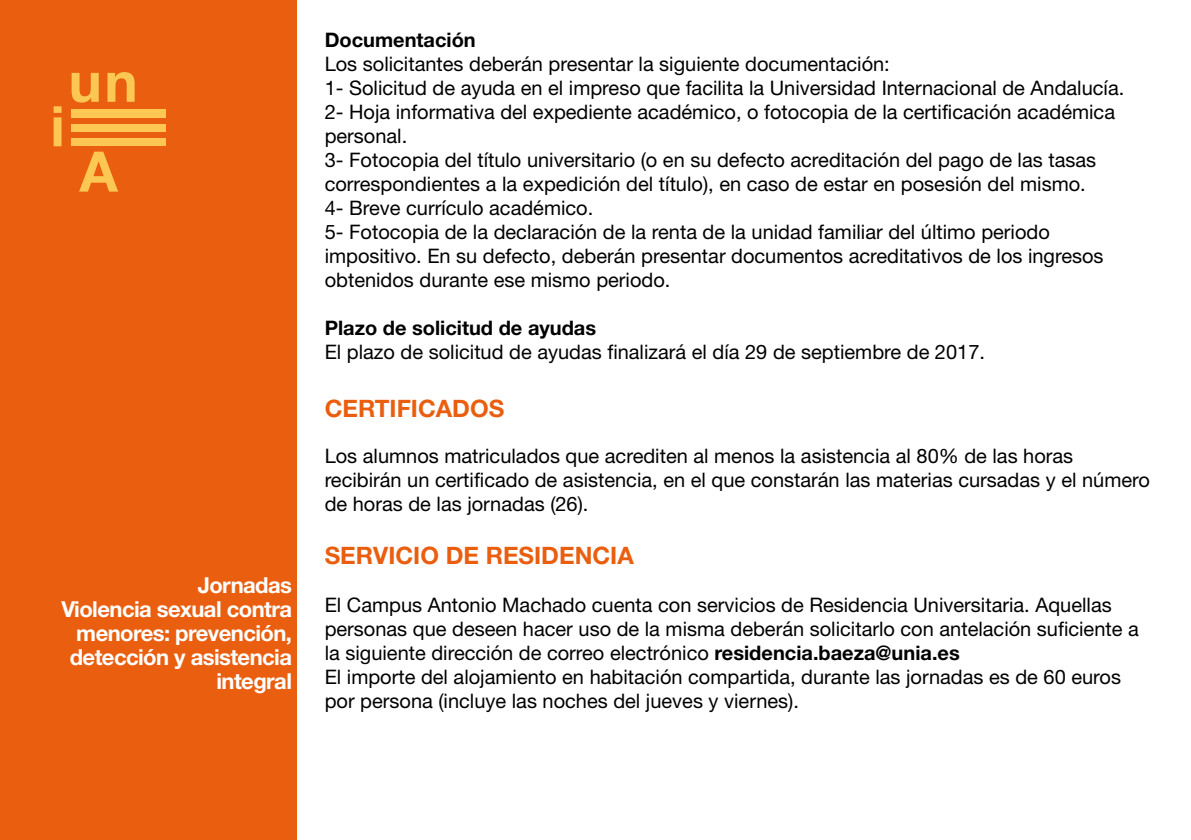
<style>
.page{position:relative;width:1191px;height:840px;background:#fff}
.page>*{position:absolute;margin:0;border:0;box-sizing:border-box;transform-origin:0 0}
.t1{font:700 24px "Helvetica Neue";color:#e95e0f}
.t2{font:700 22px/24px "Helvetica Neue";letter-spacing:-.025em;color:#fff;text-align:right}
.t3{font:20px/24px "Helvetica Neue";color:#000}
.t4{font:700 20px "Helvetica Neue";color:#000}
.s1{font-weight:700}
</style>
<div class="page">
<div style="left:0;top:0;width:296px;height:839px;background:#e95e0f"></div>
<svg style="left:72px;top:73px;width:27px;height:29px"></svg>
<svg style="left:107px;top:72px;width:28px;height:30px"></svg>
<svg style="left:54px;top:106px;width:8px;height:40px"></svg>
<svg style="left:79px;top:151px;width:39px;height:40px"></svg>
<div style="left:72px;top:109px;width:94px;height:8px;background:#fcc752"></div>
<div style="left:72px;top:124px;width:94px;height:8px;background:#fcc752"></div>
<div style="left:72px;top:138px;width:94px;height:8px;background:#fcc752"></div>
<p class="t2" style="left:61px;top:572px;width:232px">Jornadas<br>Violencia sexual contra menores: prevención, detección y asistencia integral</p>
<p class="t4" style="left:325px;top:27px;width:153px">Documentación</p>
<p class="t3" style="left:325px;top:52px;width:801px">Los solicitantes deberán presentar la siguiente documentación:<br>1- Solicitud de ayuda en el impreso que facilita la Universidad Internacional de Andalucía.<br>2- Hoja informativa del expediente académico, o fotocopia de la certificación académica personal.<br>3- Fotocopia del título universitario (o en su defecto acreditación del pago de las tasas correspondientes a la expedición del título), en caso de estar en posesión del mismo.<br>4- Breve currículo académico.<br>5- Fotocopia de la declaración de la renta de la unidad familiar del último periodo impositivo. En su defecto, deberán presentar documentos acreditativos de los ingresos obtenidos durante ese mismo periodo.</p>
<p class="t4" style="left:325px;top:315px;width:273px">Plazo de solicitud de ayudas</p>
<p class="t3" style="left:325px;top:340px;width:662px">El plazo de solicitud de ayudas finalizará el día 29 de septiembre de 2017.</p>
<p class="t1" style="left:325px;top:393px;width:181px">CERTIFICADOS</p>
<p class="t3" style="left:325px;top:443px;width:826px">Los alumnos matriculados que acrediten al menos la asistencia al 80% de las horas recibirán un certificado de asistencia, en el que constarán las materias cursadas y el número de horas de las jornadas (26).</p>
<p class="t1" style="left:325px;top:540px;width:310px">SERVICIO DE RESIDENCIA</p>
<p class="t3" style="left:325px;top:592px;width:815px">El Campus Antonio Machado cuenta con servicios de Residencia Universitaria. Aquellas personas que deseen hacer uso de la misma deberán solicitarlo con antelación suficiente a la siguiente dirección de correo electrónico <span class="s1">residencia.baeza@unia.es<br></span>El importe del alojamiento en habitación compartida, durante las jornadas es de 60 euros por persona (incluye las noches del jueves y viernes).</p>
</div>
